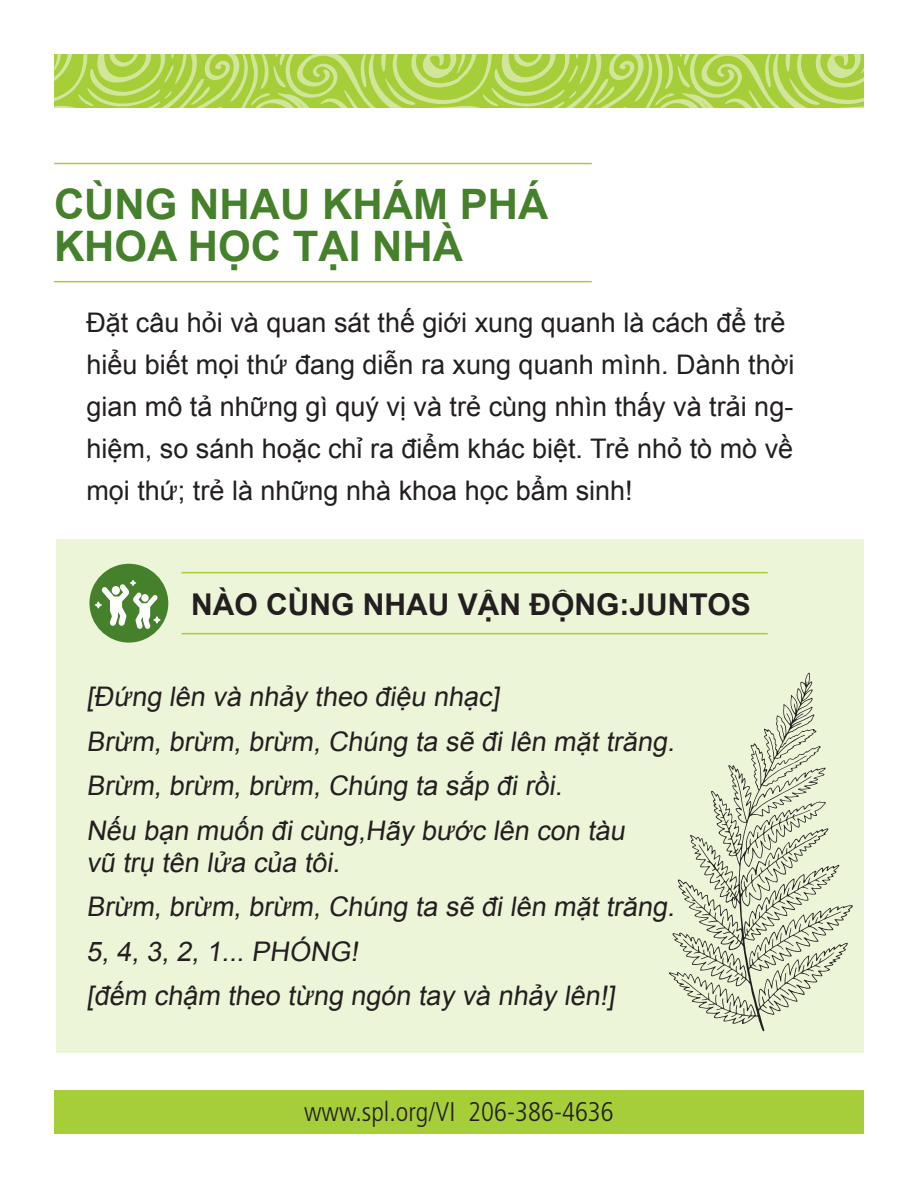
<style>
.page{position:relative;width:918px;height:1188px;background:#fff}
.page>*{position:absolute;margin:0;border:0;box-sizing:border-box;transform-origin:0 0}
.t1{font:700 42px/42px "Arial";color:#45802a}
.t2{font:700 30px "Arial";color:#231f20}
.t3{font:27px/42px "Arial";color:#231f20}
.t4{font:300 condensed 27px "Frutiger";color:#231f20}
</style>
<div class="page">
<div style="left:57px;top:539px;width:807px;height:514px;background:#edf5d8"></div>
<hr style="left:54px;top:281px;width:538px;height:1px;background:#a6ce39">
<hr style="left:54px;top:163px;width:538px;height:1px;background:#a6ce39">
<svg style="left:54px;top:54px;width:810px;height:54px;background:#b3d558"></svg>
<svg style="left:669px;top:673px;width:184px;height:358px"></svg>
<div style="left:89px;top:564px;width:79px;height:79px;background:#45802a;border-radius:50%"></div>
<svg style="left:95px;top:580px;width:66px;height:49px"></svg>
<hr style="left:182px;top:633px;width:586px;height:1px;background:#a6ce39">
<hr style="left:182px;top:572px;width:586px;height:1px;background:#a6ce39">
<div style="left:54px;top:1091px;width:810px;height:43px;background:#a6ce39"></div>
<p class="t1" style="left:54px;top:185px;width:496px">CÙNG NHAU KHÁM PHÁ<br>KHOA HỌC TẠI NHÀ</p>
<p class="t3" style="left:86px;top:302px;width:710px">Đặt câu hỏi và quan sát thế giới xung quanh là cách để trẻ hiểu biết mọi thứ đang diễn ra xung quanh mình. Dành thời gian mô tả những gì quý vị và trẻ cùng nhìn thấy và trải ng&shy;hiệm, so sánh hoặc chỉ ra điểm khác biệt. Trẻ nhỏ tò mò về mọi thứ; trẻ là những nhà khoa học bẩm sinh!</p>
<p class="t2" style="left:191px;top:584px;width:561px">NÀO CÙNG NHAU VẬN ĐỘNG:JUNTOS</p>
<p class="t3" style="left:86px;top:676px;width:419px">[Đứng lên và nhảy theo điệu nhạc]</p>
<p class="t3" style="left:86px;top:721px;width:595px">Brừm, brừm, brừm, Chúng ta sẽ đi lên mặt trăng.</p>
<p class="t3" style="left:86px;top:765px;width:482px">Brừm, brừm, brừm, Chúng ta sắp đi rồi.</p>
<p class="t3" style="left:86px;top:814px;width:545px;line-height:32.4px">Nếu bạn muốn đi cùng,Hãy bước lên con tàu vũ trụ tên lửa của tôi.</p>
<p class="t3" style="left:86px;top:886px;width:595px">Brừm, brừm, brừm, Chúng ta sẽ đi lên mặt trăng.</p>
<p class="t3" style="left:86px;top:931px;width:278px">5, 4, 3, 2, 1... PHÓNG!</p>
<p class="t3" style="left:86px;top:975px;width:535px">[đếm chậm theo từng ngón tay và nhảy lên!]</p>
<p class="t4" style="left:304px;top:1096px;width:311px">www.spl.org/VI 206-386-4636</p>
</div>
